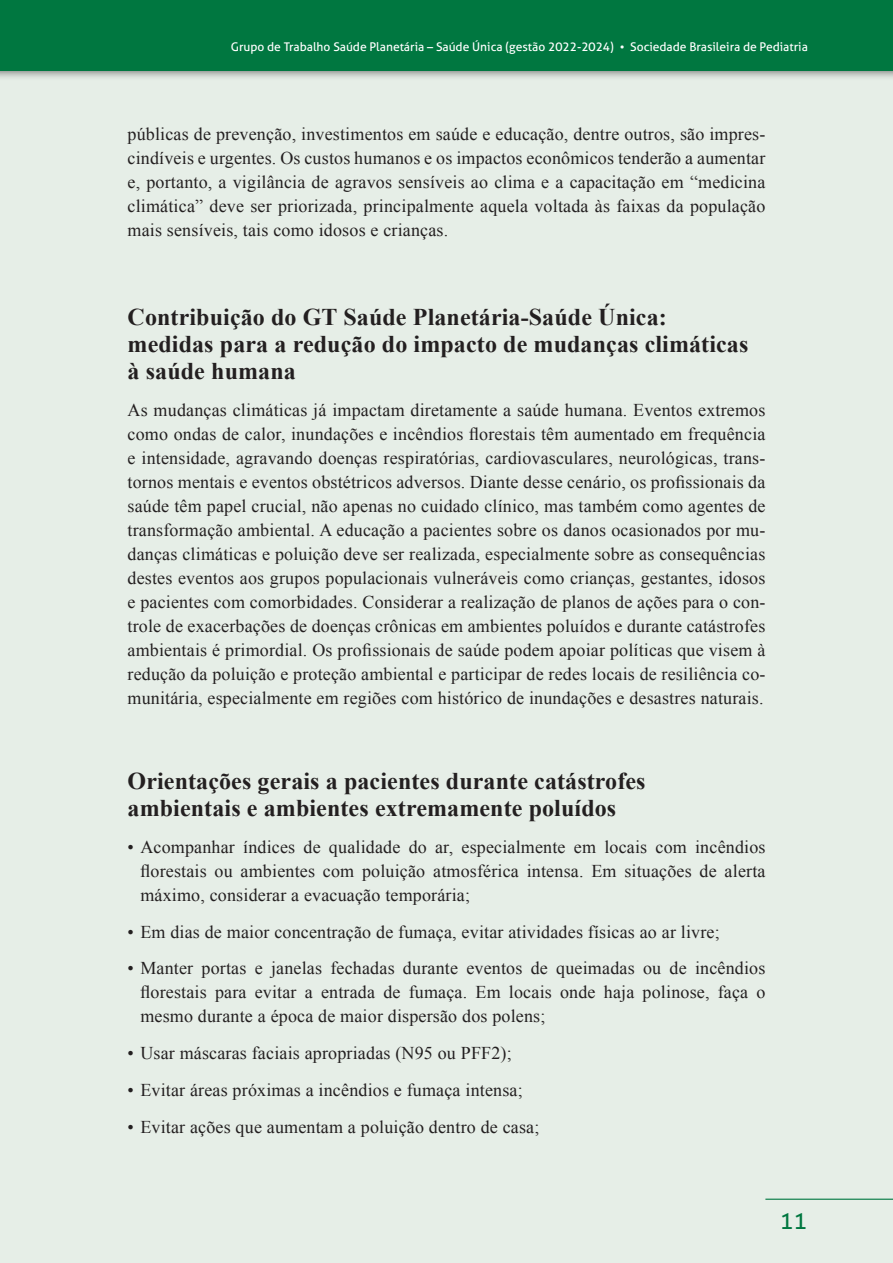
<style>
.page{position:relative;width:893px;height:1263px;background:#e6eee7}
.page>*{position:absolute;margin:0;border:0;box-sizing:border-box;transform-origin:0 0}
.t1{font:700 24px/27px "Times New Roman";letter-spacing:.005em;color:#231f20}
.t2{font:22.5px "Aller";color:#007740}
.t3{font:18px/24px "Times New Roman";letter-spacing:.01em;color:#231f20;text-align:justify}
.t4{font:12px "Aller";color:#fff}
</style>
<div class="page">
<div style="left:0;top:0;width:893px;height:80px;background:#231f20;opacity:.7"></div>
<div style="left:0;top:0;width:893px;height:71px;background:#007740"></div>
<hr style="left:765px;top:1198px;width:128px;height:2px;background:#007740">
<p class="t4" style="left:231px;top:39px;width:579px">Grupo de Trabalho Saúde Planetária – Saúde Única (gestão 2022-2024) • Sociedade Brasileira de Pediatria</p>
<p class="t3" style="left:128px;top:122px;width:639px">públicas de prevenção, investimentos em saúde e educação, dentre outros, são impres&shy;cindíveis e urgentes. Os custos humanos e os impactos econômicos tenderão a aumentar e, portanto, a vigilância de agravos sensíveis ao clima e a capacitação em “medicina climática” deve ser priorizada, principalmente aquela voltada às faixas da população mais sensíveis, tais como idosos e crianças.</p>
<h1 class="t1" style="left:128px;top:303px;width:622px">Contribuição do GT Saúde Planetária-Saúde Única: medidas para a redução do impacto de mudanças climáticas à saúde humana</h1>
<p class="t3" style="left:128px;top:398px;width:639px">As mudanças climáticas já impactam diretamente a saúde humana. Eventos extremos como ondas de calor, inundações e incêndios florestais têm aumentado em frequência e intensidade, agravando doenças respiratórias, cardiovasculares, neurológicas, trans&shy;tornos mentais e eventos obstétricos adversos. Diante desse cenário, os profissionais da saúde têm papel crucial, não apenas no cuidado clínico, mas também como agentes de transformação ambiental. A educação a pacientes sobre os danos ocasionados por mu&shy;danças climáticas e poluição deve ser realizada, especialmente sobre as consequências destes eventos aos grupos populacionais vulneráveis como crianças, gestantes, idosos e pacientes com comorbidades. Considerar a realização de planos de ações para o con&shy;trole de exacerbações de doenças crônicas em ambientes poluídos e durante catástrofes ambientais é primordial. Os profissionais de saúde podem apoiar políticas que visem à redução da poluição e proteção ambiental e participar de redes locais de resiliência co&shy;munitária, especialmente em regiões com histórico de inundações e desastres naturais.</p>
<h1 class="t1" style="left:128px;top:767px;width:520px">Orientações gerais a pacientes durante catástrofes ambientais e ambientes extremamente poluídos</h1>
<p class="t3" style="left:140px;top:835px;width:627px;text-indent:-13px">• Acompanhar índices de qualidade do ar, especialmente em locais com incêndios florestais ou ambientes com poluição atmosférica intensa. Em situações de alerta máximo, considerar a evacuação temporária;</p>
<p class="t3" style="left:128px;top:919px;width:594px">• Em dias de maior concentração de fumaça, evitar atividades físicas ao ar livre;</p>
<p class="t3" style="left:140px;top:956px;width:627px;text-indent:-13px">• Manter portas e janelas fechadas durante eventos de queimadas ou de incêndios florestais para evitar a entrada de fumaça. Em locais onde haja polinose, faça o mesmo durante a época de maior dispersão dos polens;</p>
<p class="t3" style="left:128px;top:1041px;width:386px">• Usar máscaras faciais apropriadas (N95 ou PFF2);</p>
<p class="t3" style="left:128px;top:1078px;width:397px">• Evitar áreas próximas a incêndios e fumaça intensa;</p>
<p class="t3" style="left:128px;top:1114px;width:413px">• Evitar ações que aumentam a poluição dentro de casa;</p>
<p class="t2" style="left:780px;top:1206px;width:28px">11</p>
</div>
